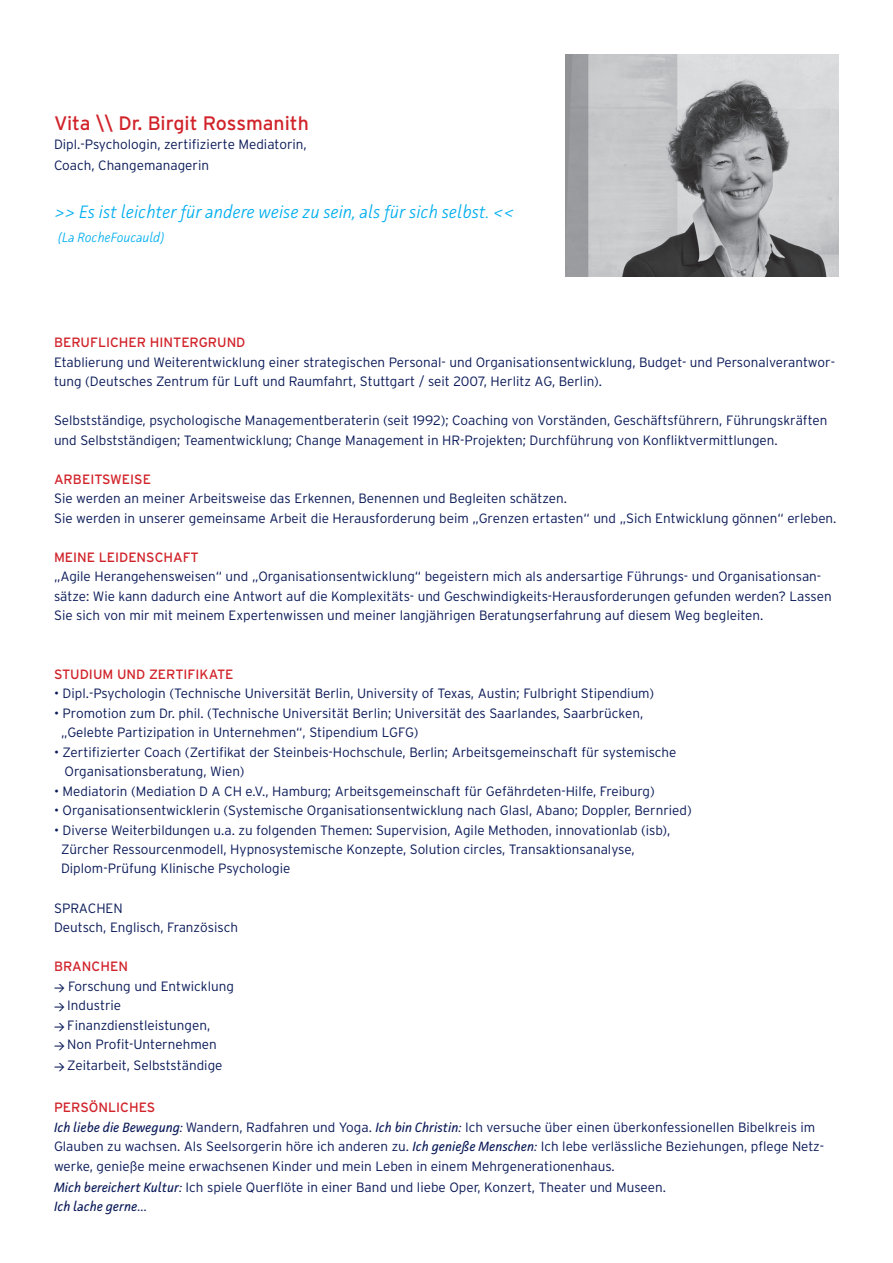
<style>
.page{position:relative;width:893px;height:1263px;background:#fff}
.page>*{position:absolute;margin:0;border:0;box-sizing:border-box;transform-origin:0 0}
.t1{font:19.5px "Interstate";color:#d1232a}
.t2{font:italic 300 18px "Facit";color:#00aeef}
.t3{font:300 13.5px/19.5px "Interstate";color:#0a1a58}
.t4{font:13.5px "Interstate";color:#d1232a}
.t5{font:italic 300 13.5px "Facit";color:#00aeef}
.t6{font:italic 13.5px "Facit";color:#0a1a58}
.s1{font-weight:400;color:#d1232a}
.s2{font-family:"DIN";font-weight:500;font-size:10.5px}
.s3{font-family:"Facit";font-weight:400;font-style:italic}
</style>
<div class="page">
<img style="left:565px;top:54px;width:274px;height:223px">
<h1 class="t1" style="left:54px;top:112px;width:256px">VITA \\ DR. BIRGIT ROSSMANITH</h1>
<p class="t3" style="left:54px;top:134px;width:254px;line-height:21px">Dipl.-Psychologin, zertifizierte Mediatorin,<br>Coach, Changemanagerin</p>
<h2 class="t2" style="left:54px;top:201px;width:462px">&gt;&gt; Es ist leichter für andere weise zu sein, als für sich selbst. &lt;&lt;</h2>
<p class="t5" style="left:58px;top:229px;width:108px">(La RocheFoucauld)</p>
<p class="t4" style="left:54px;top:335px;width:183px">BERUFLICHER H INTERGRUND</p>
<p class="t3" style="left:54px;top:352px;width:782px">Etablierung und Weiterentwicklung einer strategischen Personal- und Organisationsentwicklung, Budget- und Personalverantwor&shy;tung (Deutsches Zentrum für Luft und Raumfahrt, Stuttgart / seit 2007, Herlitz AG, Berlin).</p>
<p class="t3" style="left:54px;top:410px;width:775px">Selbstständige, psychologische Managementberaterin (seit 1992); Coaching von Vorständen, Geschäftsführern, Führungskräften und Selbstständigen; Teamentwicklung; Change Management in HR-Projekten; Durchführung von Konfliktvermittlungen.</p>
<p class="t4" style="left:54px;top:471px;width:98px">ARBEITSWEISE</p>
<p class="t3" style="left:54px;top:488px;width:784px">Sie werden an meiner Arbeitsweise das Erkennen, Benennen und Begleiten schätzen.<br>Sie werden in unserer gemeinsame Arbeit die Herausforderung beim „Grenzen ertasten“ und „Sich Entwicklung gönnen“ erleben.</p>
<p class="t4" style="left:54px;top:549px;width:146px">MEIN E LEIDENSCHAFT</p>
<p class="t3" style="left:54px;top:566px;width:779px">„Agile Herangehensweisen“ und „Organisationsentwicklung“ begeistern mich als andersartige Führungs- und Organisationsan&shy;sätze: Wie kann dadurch eine Antwort auf die Komplexitäts- und Geschwindigkeits-Herausforderungen gefunden werden? Lassen<br>Sie sich von mir mit meinem Expertenwissen und meiner langjährigen Beratungserfahrung auf diesem Weg begleiten.</p>
<p class="t4" style="left:54px;top:666px;width:181px">STUDIUM UND ZERTIFIKATE</p>
<p class="t3" style="left:54px;top:683px;width:602px">• Dipl.-Psychologin (Technische U niversität Berlin, U niversity of Texas, Austin; Fulbright Stipendium)</p>
<p class="t3" style="left:61px;top:703px;width:584px;text-indent:-7px">• Promotion zum Dr. phil. (Technische U niversität Berlin; U niversität des Saarlandes, Saarbrücken, „Gelebte Partizipation in U nternehmen“, Stipendium LGFG</p>
<p class="t3" style="left:414px;top:722px;width:6px">)</p>
<p class="t3" style="left:65px;top:742px;width:613px;text-indent:-11px">• Zertifizierter Coach (Zertifikat der Steinbeis-Hochschule, Berlin; Arbeitsgemeinschaft für systemische<br>Organisationsberatung, Wien)</p>
<p class="t3" style="left:54px;top:781px;width:602px">• Mediatorin (Mediation D A CH e.V., Hamburg; Arbeitsgemeinschaft für Gefährdeten-H ilfe, Freiburg)</p>
<p class="t3" style="left:54px;top:800px;width:639px">• Organisationsentwicklerin (Systemische Organisationsentwicklung nach Glasl, Abano; Doppler, Bernried)</p>
<p class="t3" style="left:61px;top:820px;width:611px;text-indent:-7px">• Diverse Weiterbildungen u.a. zu folgenden Themen: Supervision, Agile Methoden, innovationlab (isb),<br>Zürcher Ressourcenmodell, Hypnosystemische Konzepte, Solution circles, Transaktionsanalyse,<br>Diplom-Prüfung Klinische Psychologie</p>
<p class="t3" style="left:54px;top:898px;width:186px">Sprachen<br>Deutsch, Englisch, Französisch</p>
<p class="t3" style="left:54px;top:956px;width:181px"><span class="s1">BRANCHEN<br></span><span class="s2">&gt;</span> Forschung und Entwicklung <span class="s2">&gt;</span> I ndustrie<br><span class="s2">&gt;</span> Finanzdienstleistungen,<br><span class="s2">&gt;</span> Non Profit-U nternehmen</p>
<p class="t3" style="left:54px;top:1055px;width:170px"><span class="s2">&gt;</span> Zeitarbeit, Selbstständige</p>
<p class="t3" style="left:54px;top:1097px;width:772px"><span class="s1">PERSÖN LICHES<br></span><span class="s3">Ich liebe die Bewegung:</span> Wandern, Radfahren und Yoga. <span class="s3">Ich bin Christin:</span> I ch versuche über einen überkonfessionellen Bibelkreis im Glauben zu wachsen. Als Seelsorgerin höre ich anderen zu. <span class="s3">Ich genieße Menschen:</span> Ich lebe verlässliche Beziehungen, pflege Netz&shy;werke, genieße meine erwachsenen Kinder und mein Leben in einem Mehrgenerationenhaus.</p>
<p class="t3" style="left:54px;top:1177px;width:613px"><span class="s3">Mich bereichert Kultur:</span> Ich spiele Querflöte in einer Band und liebe Oper, Konzert, Theater und M useen.</p>
<p class="t6" style="left:54px;top:1198px;width:94px">Ich lache gerne…</p>
</div>
